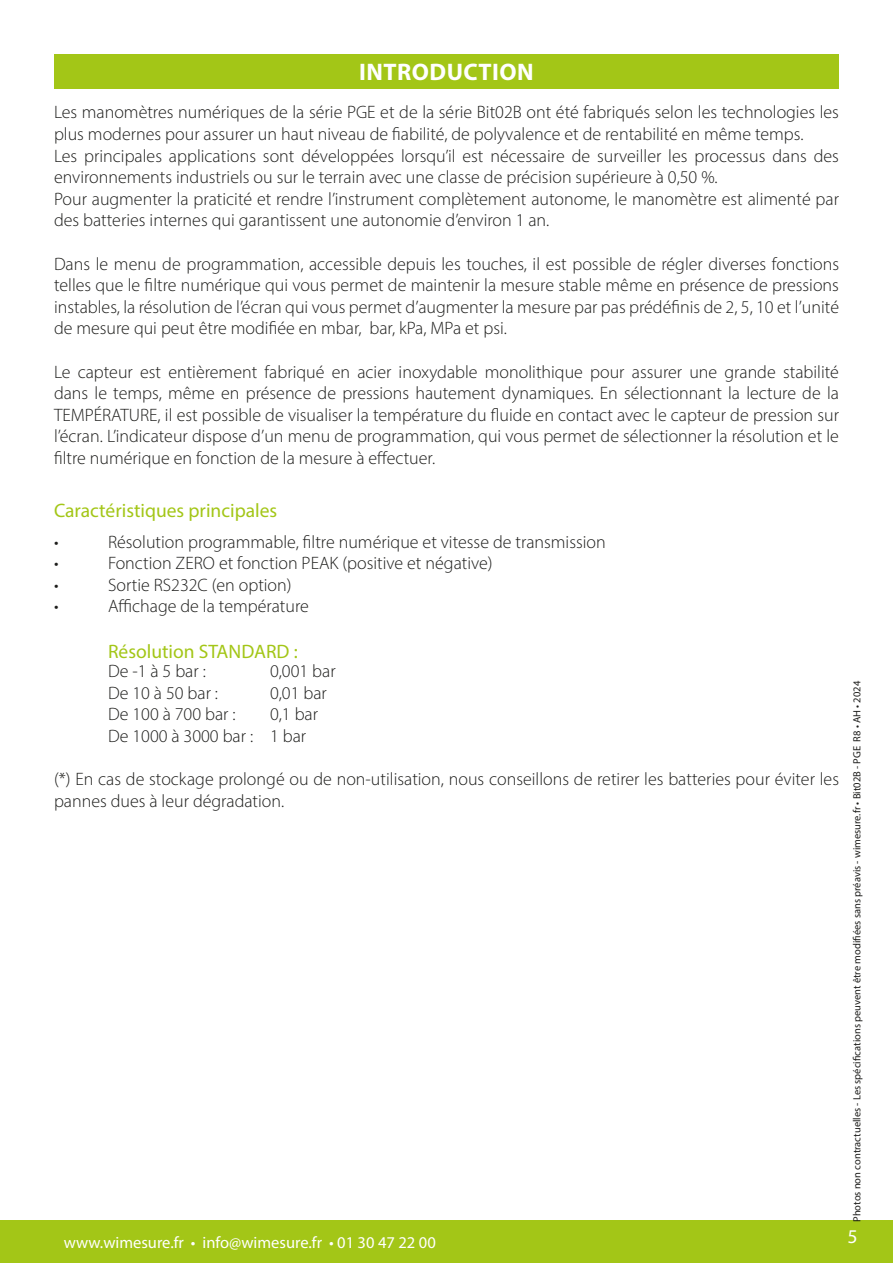
<style>
.page{position:relative;width:893px;height:1263px;background:#fff}
.page>*{position:absolute;margin:0;border:0;box-sizing:border-box;transform-origin:0 0}
.t1{font:700 24px "Myriad Pro";letter-spacing:.02em;color:#fff}
.t2{font:19.5px "Myriad Pro";color:#a3c617}
.t3{font:19.5px "Myriad Pro";color:#fff}
.t4{font:300 18px/21.6px "Myriad Pro";color:#1d1d1b}
.t5{font:16.5px "Myriad Pro";color:#fff}
.t6{font:10.5px "Myriad Pro";color:#1d1d1b}
</style>
<div class="page">
<div style="left:0;top:1220px;width:893px;height:43px;background:#a3c617"></div>
<div style="left:54px;top:54px;width:785px;height:34px;background:#a3c617"></div>
<p class="t1" style="left:359px;top:56px;width:176px">INTRODUCTION</p>
<p class="t4" style="left:54px;top:101px;width:786px">Les manomètres numériques de la série PGE et de la série Bit02B ont été fabriqués selon les technologies les plus modernes pour assurer un haut niveau de fiabilité, de polyvalence et de rentabilité en même temps.</p>
<p class="t4" style="left:54px;top:145px;width:786px">Les principales applications sont développées lorsqu’il est nécessaire de surveiller les processus dans des environnements industriels ou sur le terrain avec une classe de précision supérieure à 0,50 %.</p>
<p class="t4" style="left:54px;top:188px;width:786px">Pour augmenter la praticité et rendre l’instrument complètement autonome, le manomètre est alimenté par des batteries internes qui garantissent une autonomie d’environ 1 an.</p>
<p class="t4" style="left:54px;top:253px;width:787px;text-align:justify">Dans le menu de programmation, accessible depuis les touches, il est possible de régler diverses fonctions telles que le filtre numérique qui vous permet de maintenir la mesure stable même en présence de pressions instables, la résolution de l’écran qui vous permet d’augmenter la mesure par pas prédéfinis de 2, 5, 10 et l’unité de mesure qui peut être modifiée en mbar, bar, kPa, MPa et psi.</p>
<p class="t4" style="left:54px;top:361px;width:786px;text-align:justify">Le capteur est entièrement fabriqué en acier inoxydable monolithique pour assurer une grande stabilité dans le temps, même en présence de pressions hautement dynamiques. En sélectionnant la lecture de la TEMPÉRATURE, il est possible de visualiser la température du fluide en contact avec le capteur de pression sur l’écran. L’indicateur dispose d’un menu de programmation, qui vous permet de sélectionner la résolution et le filtre numérique en fonction de la mesure à effectuer.</p>
<p class="t2" style="left:54px;top:499px;width:225px">Caractéristiques principales</p>
<p class="t4" style="left:54px;top:530px;width:6px">•</p>
<p class="t4" style="left:108px;top:530px;width:499px">Résolution programmable, filtre numérique et vitesse de transmission</p>
<p class="t4" style="left:54px;top:552px;width:6px">•</p>
<p class="t4" style="left:108px;top:552px;width:386px">Fonction ZERO et fonction PEAK (positive et négative)</p>
<p class="t4" style="left:54px;top:574px;width:6px">•</p>
<p class="t4" style="left:108px;top:574px;width:185px">Sortie RS232C (en option)</p>
<p class="t4" style="left:54px;top:595px;width:6px">•</p>
<p class="t4" style="left:108px;top:595px;width:202px">Affichage de la température</p>
<p class="t2" style="left:108px;top:639px;width:191px">Résolution STANDARD :</p>
<p class="t4" style="left:108px;top:660px;width:99px">De -1 à 5 bar :</p>
<p class="t4" style="left:270px;top:660px;width:67px">0,001 bar</p>
<p class="t4" style="left:108px;top:682px;width:112px">De 10 à 50 bar :</p>
<p class="t4" style="left:270px;top:682px;width:58px">0,01 bar</p>
<p class="t4" style="left:108px;top:703px;width:129px">De 100 à 700 bar :</p>
<p class="t4" style="left:270px;top:703px;width:50px">0,1 bar</p>
<p class="t4" style="left:108px;top:725px;width:200px">De 1000 à 3000 bar : 1 bar</p>
<p class="t4" style="left:54px;top:768px;width:786px">(*) En cas de stockage prolongé ou de non-utilisation, nous conseillons de retirer les batteries pour éviter les pannes dues à leur dégradation.</p>
<p class="t5" style="left:64px;top:1232px;width:374px">www.wimesure.fr • info@wimesure.fr • 01 30 47 22 00</p>
<p class="t6" style="left:850px;top:1222px;width:542px;rotate:-90deg">Photos non contractuelles - Les spécifications peuvent être modifiées sans préavis - wimesure.fr • Bit02B - PGE R8 • AH • 2024</p>
<p class="t3" style="left:848px;top:1225px;width:10px">5</p>
</div>
